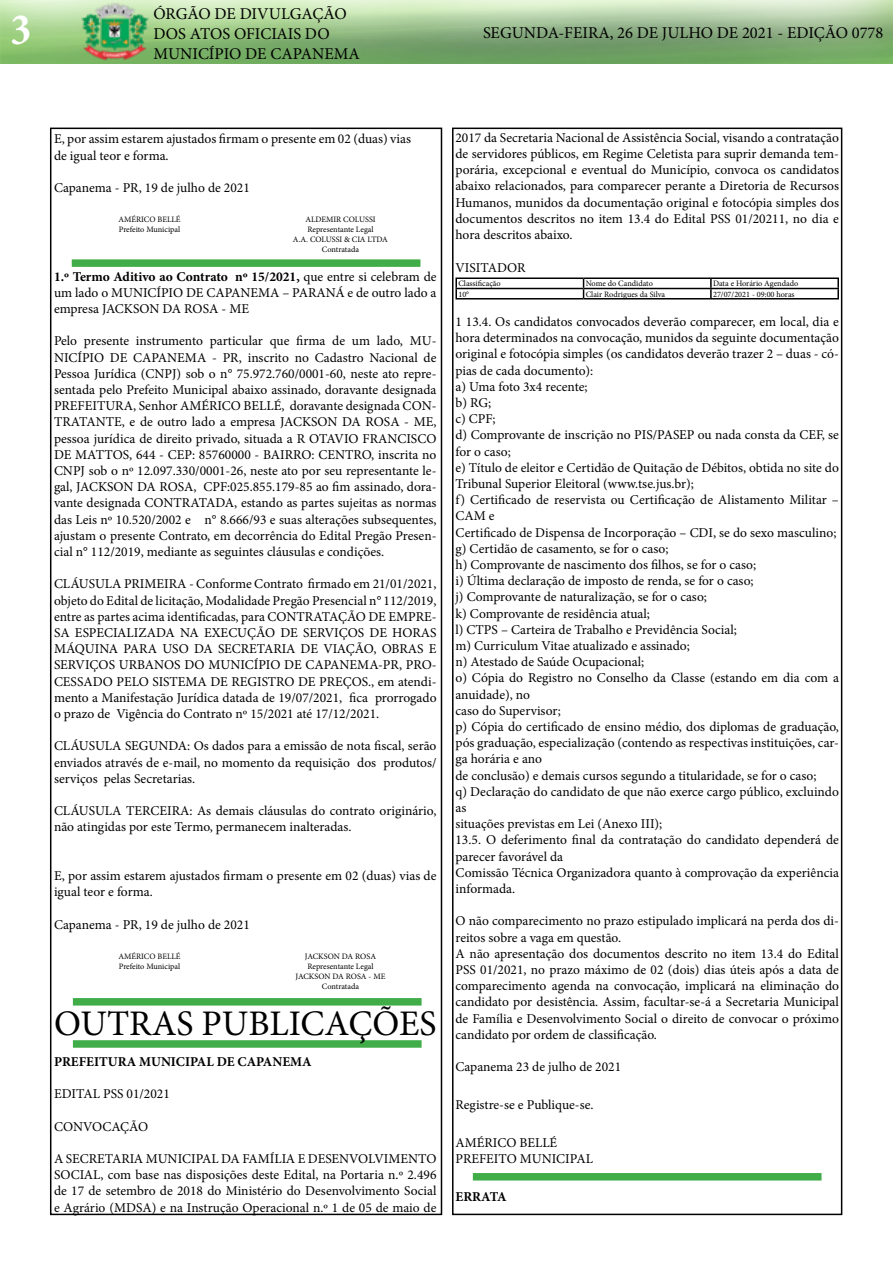
<style>
.page{position:relative;width:893px;height:1263px;background:#fff}
.page>*{position:absolute;margin:0;border:0;box-sizing:border-box;transform-origin:0 0}
.t1{font:700 condensed 45px "Minion Pro";color:#fff}
.t2{font:36px "Minion Pro";color:#000}
.t3{font:16.5px/19.8px "Minion Pro";color:#000}
.t4{font:13.5px/16.2px "Minion Pro";color:#000}
.t5{font:700 13.5px "Minion Pro";color:#000}
.t6{font:8.25px/9.9px "Minion Pro";color:#000}
.s1{font-weight:700}
</style>
<div class="page">
<div style="left:50px;top:128px;width:392px;height:1087px;border:2px solid #000"></div>
<img style="left:0;top:0;width:893px;height:64px">
<div style="left:452px;top:128px;width:390px;height:1087px;border:2px solid #000"></div>
<hr style="left:455px;top:277px;width:129px;height:2px;background:#000">
<hr style="left:584px;top:277px;width:127px;height:2px;background:#000">
<hr style="left:711px;top:277px;width:128px;height:2px;background:#000">
<hr style="left:455px;top:288px;width:129px;height:1px;background:#000">
<svg style="left:455px;top:279px;width:2px;height:19px"></svg>
<hr style="left:584px;top:288px;width:127px;height:1px;background:#000">
<svg style="left:583px;top:279px;width:1px;height:19px"></svg>
<hr style="left:711px;top:288px;width:128px;height:1px;background:#000">
<svg style="left:710px;top:279px;width:2px;height:19px"></svg>
<svg style="left:837px;top:279px;width:2px;height:19px"></svg>
<hr style="left:455px;top:298px;width:129px;height:1px;background:#000">
<hr style="left:584px;top:298px;width:127px;height:1px;background:#000">
<hr style="left:711px;top:298px;width:128px;height:1px;background:#000">
<div style="left:72px;top:259px;width:348px;height:8px;background:#41ad49"></div>
<div style="left:473px;top:1173px;width:348px;height:7px;background:#41ad49"></div>
<div style="left:73px;top:998px;width:349px;height:7px;background:#41ad49"></div>
<div style="left:73px;top:1040px;width:349px;height:8px;background:#41ad49"></div>
<h1 class="t1" style="left:11px;top:-1px;width:22px">3</h1>
<p class="t3" style="left:153px;top:4px;width:208px">ÓRGÃO DE DIVULGAÇÃO<br>DOS ATOS OFICIAIS DO<br>MUNICÍPIO DE CAPANEMA</p>
<p class="t3" style="left:483px;top:23px;width:402px">SEGUNDA-FEIRA, 26 DE JULHO DE 2021 - EDIÇÃO 0778</p>
<p class="t4" style="left:54px;top:131px;width:359px">E, por assim estarem ajustados firmam o presente em 02 (duas) vias de igual teor e forma.</p>
<p class="t4" style="left:54px;top:180px;width:197px">Capanema - PR, 19 de julho de 2021</p>
<p class="t6" style="left:118px;top:215px;width:64px">AMÉRICO BELLÉ<br>Prefeito Municipal</p>
<p class="t6" style="left:293px;top:215px;width:97px;text-align:center">ALDEMIR COLUSSI<br>Representante Legal<br>A.A. COLUSSI &amp; CIA LTDA<br>Contratada</p>
<p class="t4" style="left:54px;top:268px;width:384px;text-align:justify"><span class="s1">1.º Termo Aditivo ao Contrato nº 15/2021,</span> que entre si celebram de um lado o MUNICÍPIO DE CAPANEMA – PARANÁ e de outro lado a empresa JACKSON DA ROSA - ME</p>
<p class="t4" style="left:54px;top:333px;width:384px;text-align:justify">Pelo presente instrumento particular que firma de um lado, MU-NICÍPIO DE CAPANEMA - PR, inscrito no Cadastro Nacional de Pessoa Jurídica (CNPJ) sob o n° 75.972.760/0001-60, neste ato repre&shy;sentada pelo Prefeito Municipal abaixo assinado, doravante designada PREFEITURA, Senhor AMÉRICO BELLÉ, doravante designada CON-TRATANTE, e de outro lado a empresa JACKSON DA ROSA - ME, pessoa jurídica de direito privado, situada a R OTAVIO FRANCISCO DE MATTOS, 644 - CEP: 85760000 - BAIRRO: CENTRO, inscrita no CNPJ sob o nº 12.097.330/0001-26, neste ato por seu representante le&shy;gal, JACKSON DA ROSA, CPF:025.855.179-85 ao fim assinado, dora&shy;vante designada CONTRATADA, estando as partes sujeitas as normas das Leis nº 10.520/2002 e n° 8.666/93 e suas alterações subsequentes, ajustam o presente Contrato, em decorrência do Edital Pregão Presen&shy;cial n° 112/2019, mediante as seguintes cláusulas e condições.</p>
<p class="t4" style="left:54px;top:576px;width:384px;text-align:justify">CLÁUSULA PRIMEIRA - Conforme Contrato firmado em 21/01/2021, objeto do Edital de licitação, Modalidade Pregão Presencial n° 112/2019, entre as partes acima identificadas, para CONTRATAÇÃO DE EMPRE-SA ESPECIALIZADA NA EXECUÇÃO DE SERVIÇOS DE HORAS MÁQUINA PARA USO DA SECRETARIA DE VIAÇÃO, OBRAS E SERVIÇOS URBANOS DO MUNICÍPIO DE CAPANEMA-PR, PRO-CESSADO PELO SISTEMA DE REGISTRO DE PREÇOS., em atendi&shy;mento a Manifestação Jurídica datada de 19/07/2021, fica prorrogado o prazo de Vigência do Contrato nº 15/2021 até 17/12/2021.</p>
<p class="t4" style="left:54px;top:738px;width:384px;text-align:justify">CLÁUSULA SEGUNDA: Os dados para a emissão de nota fiscal, serão enviados através de e-mail, no momento da requisição dos produtos/ serviços pelas Secretarias.</p>
<p class="t4" style="left:54px;top:803px;width:384px">CLÁUSULA TERCEIRA: As demais cláusulas do contrato originário, não atingidas por este Termo, permanecem inalteradas.</p>
<p class="t4" style="left:54px;top:868px;width:384px">E, por assim estarem ajustados firmam o presente em 02 (duas) vias de igual teor e forma.</p>
<p class="t4" style="left:54px;top:916px;width:197px">Capanema - PR, 19 de julho de 2021</p>
<p class="t6" style="left:118px;top:951px;width:64px">AMÉRICO BELLÉ<br>Prefeito Municipal</p>
<p class="t6" style="left:296px;top:951px;width:91px;text-align:center">JACKSON DA ROSA<br>Representante Legal<br>JACKSON DA ROSA - ME<br>Contratada</p>
<h2 class="t2" style="left:54px;top:1000px;width:384px">OUTRAS PUBLICAÇÕES</h2>
<p class="t5" style="left:54px;top:1052px;width:259px">PREFEITURA MUNICIPAL DE CAPANEMA</p>
<p class="t4" style="left:54px;top:1086px;width:117px">EDITAL PSS 01/2021</p>
<p class="t4" style="left:54px;top:1118px;width:96px">CONVOCAÇÃO</p>
<p class="t4" style="left:54px;top:1151px;width:384px;text-align:justify">A SECRETARIA MUNICIPAL DA FAMÍLIA E DESENVOLVIMENTO SOCIAL, com base nas disposições deste Edital, na Portaria n.º 2.496 de 17 de setembro de 2018 do Ministério do Desenvolvimento Social e Agrário (MDSA) e na Instrução Operacional n.º 1 de 05 de maio de</p>
<p class="t4" style="left:455px;top:130px;width:385px;text-align:justify">2017 da Secretaria Nacional de Assistência Social, visando a contratação de servidores públicos, em Regime Celetista para suprir demanda tem&shy;porária, excepcional e eventual do Município, convoca os candidatos abaixo relacionados, para comparecer perante a Diretoria de Recursos Humanos, munidos da documentação original e fotocópia simples dos documentos descritos no item 13.4 do Edital PSS 01/20211, no dia e hora descritos abaixo.</p>
<p class="t4" style="left:455px;top:259px;width:72px">VISITADOR</p>
<p class="t6" style="left:458px;top:279px;width:44px">Classificação</p>
<p class="t6" style="left:586px;top:279px;width:69px">Nome do Candidato</p>
<p class="t6" style="left:713px;top:279px;width:87px">Data e Horário Agendado</p>
<p class="t6" style="left:458px;top:289px;width:12px">10°</p>
<p class="t6" style="left:586px;top:289px;width:81px">Clair Rodrigues da Silva</p>
<p class="t6" style="left:713px;top:289px;width:83px">27/07/2021 - 09:00 horas</p>
<p class="t4" style="left:455px;top:314px;width:385px">1 13.4. Os candidatos convocados deverão comparecer, em local, dia e hora determinados na convocação, munidos da seguinte documentação original e fotocópia simples (os candidatos deverão trazer 2 – duas - có&shy;pias de cada documento):<br>a) Uma foto 3x4 recente;<br>b) RG;<br>c) CPF;<br>d) Comprovante de inscrição no PIS/PASEP ou nada consta da CEF, se for o caso;<br>e) Título de eleitor e Certidão de Quitação de Débitos, obtida no site do Tribunal Superior Eleitoral (www.tse.jus.br);<br>f) Certificado de reservista ou Certificação de Alistamento Militar – CAM e<br>Certificado de Dispensa de Incorporação – CDI, se do sexo masculino; g) Certidão de casamento, se for o caso;<br>h) Comprovante de nascimento dos filhos, se for o caso;<br>i) Última declaração de imposto de renda, se for o caso;<br>j) Comprovante de naturalização, se for o caso;<br>k) Comprovante de residência atual;<br>l) CTPS – Carteira de Trabalho e Previdência Social;<br>m) Curriculum Vitae atualizado e assinado;<br>n) Atestado de Saúde Ocupacional;<br>o) Cópia do Registro no Conselho da Classe (estando em dia com a anuidade), no<br>caso do Supervisor;<br>p) Cópia do certificado de ensino médio, dos diplomas de graduação, pós graduação, especialização (contendo as respectivas instituições, car&shy;ga horária e ano<br>de conclusão) e demais cursos segundo a titularidade, se for o caso;<br>q) Declaração do candidato de que não exerce cargo público, excluindo as<br>situações previstas em Lei (Anexo III);<br>13.5. O deferimento final da contratação do candidato dependerá de parecer favorável da<br>Comissão Técnica Organizadora quanto à comprovação da experiência informada.</p>
<p class="t4" style="left:455px;top:913px;width:385px">O não comparecimento no prazo estipulado implicará na perda dos di&shy;reitos sobre a vaga em questão.<br>A não apresentação dos documentos descrito no item 13.4 do Edital PSS 01/2021, no prazo máximo de 02 (dois) dias úteis após a data de comparecimento agenda na convocação, implicará na eliminação do candidato por desistência. Assim, facultar-se-á a Secretaria Municipal de Família e Desenvolvimento Social o direito de convocar o próximo candidato por ordem de classificação.</p>
<p class="t4" style="left:455px;top:1059px;width:167px">Capanema 23 de julho de 2021</p>
<p class="t4" style="left:455px;top:1097px;width:140px">Registre-se e Publique-se.</p>
<p class="t4" style="left:455px;top:1134px;width:139px">AMÉRICO BELLÉ<br>PREFEITO MUNICIPAL</p>
<p class="t5" style="left:455px;top:1187px;width:53px">ERRATA</p>
</div>
